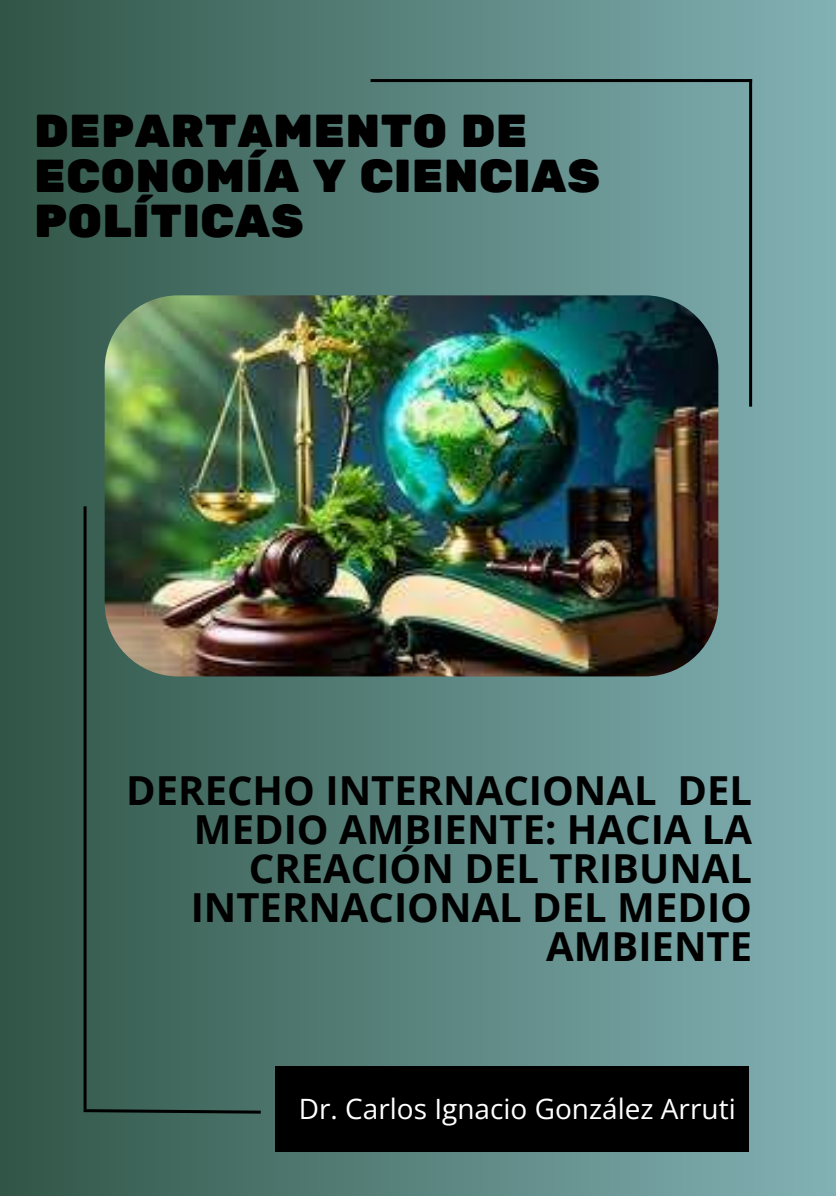
<style>
.page{position:relative;width:836px;height:1196px;background:#fff}
.page>*{position:absolute;margin:0;border:0;box-sizing:border-box;transform-origin:0 0}
.t1{font:46px/45px "Rubik One";color:#000}
.t2{font:700 40px/39px "Open Sans";color:#000;text-align:right}
.t3{font:28px "Open Sans";color:#fff}
</style>
<div class="page">
<div style="left:0;top:0;width:835px;height:1195px;background:linear-gradient(to right,#315647,#82b1b5)"></div>
<hr style="left:370px;top:79px;width:382px;height:3px;background:#000">
<hr style="left:749px;top:79px;width:3px;height:327px;background:#000">
<svg style="left:80px;top:1107px;width:184px;height:8px"></svg>
<hr style="left:84px;top:506px;width:3px;height:603px;background:#000">
<div style="left:275px;top:1066px;width:474px;height:85px;background:#000"></div>
<img style="left:105px;top:295px;width:613px;height:381px;border-radius:73px">
<p class="t1" style="left:34px;top:110px;width:567px">DEPARTAMENTO DE<br>ECONOMÍA Y CIENCIAS<br>POLÍTICAS</p>
<p class="t2" style="left:126px;top:770px;width:627px">DERECHO INTERNACIONAL DEL<br>MEDIO AMBIENTE: HACIA LA<br>CREACIÓN DEL TRIBUNAL<br>INTERNACIONAL DEL MEDIO<br>AMBIENTE</p>
<p class="t3" style="left:299px;top:1089px;width:438px">Dr. Carlos Ignacio González Arruti</p>
</div>
